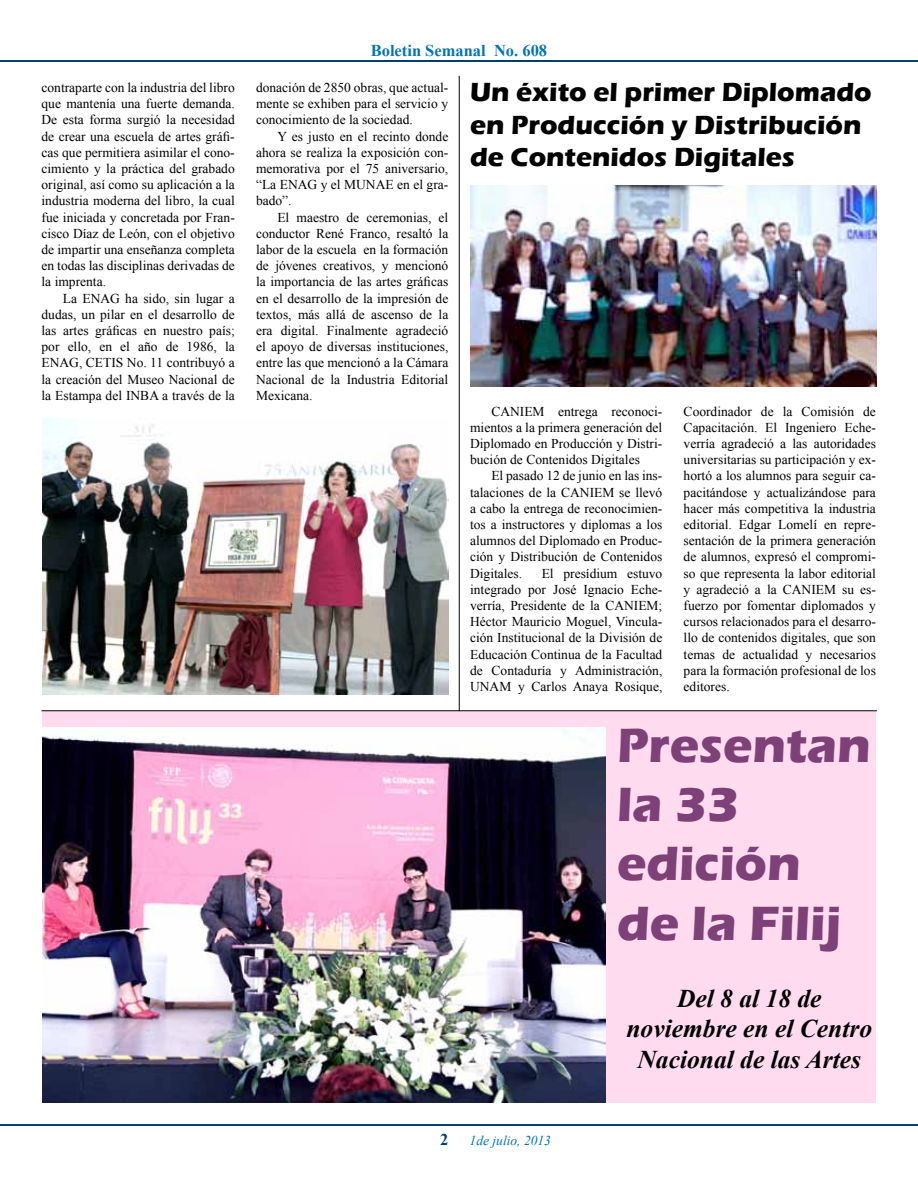
<style>
.page{position:relative;width:918px;height:1188px;background:#fff}
.page>*{position:absolute;margin:0;border:0;box-sizing:border-box;transform-origin:0 0}
.t1{font:700 49.5px/59.4px "Eras ITC";color:#7e4177}
.t2{font:700 27px/32.4px "Eras ITC";color:#000}
.t3{font:italic 700 25.5px/30.6px "Times New Roman";color:#000;text-align:center}
.t4{font:700 16.5px "Times New Roman";color:#0072bc}
.t5{font:700 16.5px "Times New Roman";color:#004071}
.t6{font:13.5px/16.2px "Times New Roman";color:#000;text-align:justify}
.t7{font:italic 13.5px "Times New Roman";color:#0072bc}
</style>
<div class="page">
<hr style="left:1px;top:1124px;width:917px;height:2px;background:#004071">
<hr style="left:1px;top:60px;width:917px;height:2px;background:#004071">
<div style="left:42px;top:711px;width:833px;height:391px;background:#ffdbf0"></div>
<img style="left:43px;top:419px;width:405px;height:275px">
<img style="left:470px;top:186px;width:407px;height:201px">
<hr style="left:42px;top:710px;width:835px;height:1px;background:#000">
<hr style="left:459px;top:76px;width:1px;height:635px;background:#000">
<img style="left:43px;top:727px;width:562px;height:375px">
<p class="t6" style="left:42px;top:79px;width:195px">contraparte con la industria del libro que mantenía una fuerte demanda.<br>De esta forma surgió la necesidad de crear una escuela de artes gráfi&shy;cas que permitiera asimilar el cono&shy;cimiento y la práctica del grabado original, así como su aplicación a la industria moderna del libro, la cual fue iniciada y concretada por Fran&shy;cisco Díaz de León, con el objetivo de impartir una enseñanza completa en todas las disciplinas derivadas de la imprenta.</p>
<p class="t6" style="left:42px;top:290px;width:195px;text-indent:21px">La ENAG ha sido, sin lugar a dudas, un pilar en el desarrollo de las artes gráficas en nuestro país; por ello, en el año de 1986, la ENAG, CETIS No. 11 contribuyó a la creación del Museo Nacional de la Estampa del INBA a través de la</p>
<p class="t4" style="left:371px;top:39px;width:178px">Boletin Semanal No. 608</p>
<p class="t6" style="left:256px;top:79px;width:194px">donación de 2850 obras, que actual&shy;mente se exhiben para el servicio y conocimiento de la sociedad.</p>
<p class="t6" style="left:256px;top:128px;width:194px;text-indent:21px">Y es justo en el recinto donde ahora se realiza la exposición con&shy;memorativa por el 75 aniversario, “La ENAG y el MUNAE en el gra&shy;bado”.</p>
<p class="t6" style="left:256px;top:209px;width:194px;text-indent:21px">El maestro de ceremonias, el conductor René Franco, resaltó la labor de la escuela en la formación de jóvenes creativos, y mencionó la importancia de las artes gráficas en el desarrollo de la impresión de textos, más allá de ascenso de la era digital. Finalmente agradeció el apoyo de diversas instituciones, entre las que mencionó a la Cámara Nacional de la Industria Editorial Mexicana.</p>
<h2 class="t2" style="left:470px;top:76px;width:403px">Un éxito el primer Diplomado en Producción y Distribución de Contenidos Digitales</h2>
<p class="t6" style="left:684px;top:403px;width:194px">Coordinador de la Comisión de Capacitación. El Ingeniero Eche&shy;verría agradeció a las autoridades universitarias su participación y ex&shy;hortó a los alumnos para seguir ca&shy;pacitándose y actualizándose para hacer más competitiva la industria editorial. Edgar Lomelí en repre&shy;sentación de la primera generación de alumnos, expresó el compromi&shy;so que representa la labor editorial y agradeció a la CANIEM su es&shy;fuerzo por fomentar diplomados y cursos relacionados para el desarro&shy;llo de contenidos digitales, que son temas de actualidad y necesarios para la formación profesional de los editores.</p>
<h1 class="t1" style="left:617px;top:716px;width:255px">Presentan la 33 edición de la Filij</h1>
<h3 class="t3" style="left:626px;top:982px;width:247px">Del 8 al 18 de noviembre en el Centro<br>Nacional de las Artes</h3>
<p class="t6" style="left:470px;top:403px;width:194px;text-indent:21px">CANIEM entrega reconoci&shy;mientos a la primera generación del Diplomado en Producción y Distri&shy;bución de Contenidos Digitales</p>
<p class="t6" style="left:470px;top:468px;width:194px;text-indent:21px">El pasado 12 de junio en las ins&shy;talaciones de la CANIEM se llevó a cabo la entrega de reconocimien&shy;tos a instructores y diplomas a los alumnos del Diplomado en Produc&shy;ción y Distribución de Contenidos Digitales.</p>
<p class="t6" style="left:470px;top:565px;width:194px;text-indent:72px">El presídium estuvo integrado por José Ignacio Eche&shy;verría, Presidente de la CANIEM; Héctor Mauricio Moguel, Vincula&shy;ción Institucional de la División de Educación Continua de la Facultad de Contaduría y Administración, UNAM y Carlos Anaya Rosique,</p>
<p class="t5" style="left:440px;top:1129px;width:10px">2</p>
<p class="t7" style="left:470px;top:1131px;width:83px">1de julio, 2013</p>
</div>
